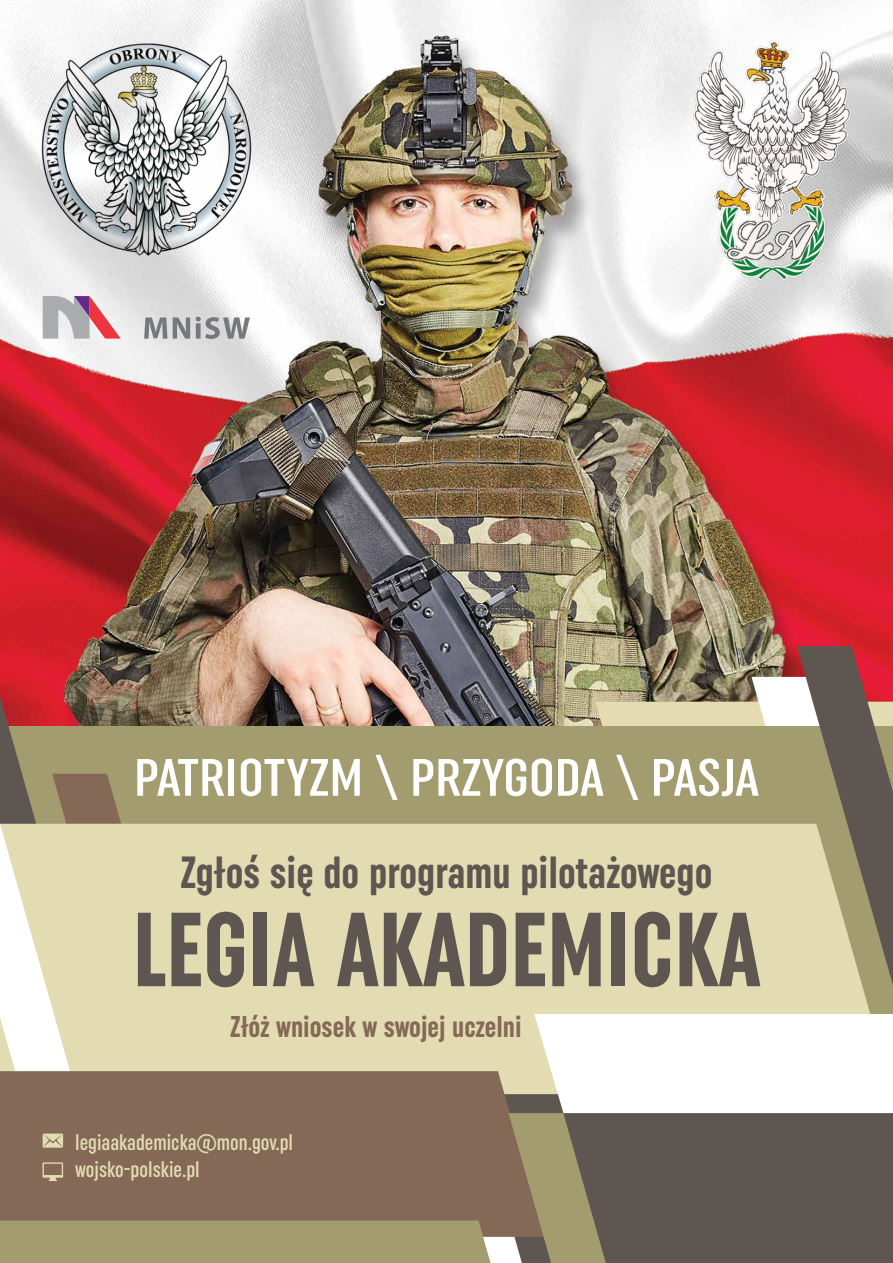
<style>
.page{position:relative;width:893px;height:1263px;background:#fff}
.page>*{position:absolute;margin:0;border:0;box-sizing:border-box;transform-origin:0 0}
.t1{font:700 extra-condensed 105px "Uniform";color:#5e5650}
.t2{font:500 extra-condensed 52.5px "Uniform";color:#fff;scale:1.17 1}
.t3{font:700 extra-condensed 45px "Uniform";color:#5e5650}
.t4{font:700 extra-condensed 30px "Uniform";color:#846957}
.t5{font:500 extra-condensed 22.5px/27px "Uniform";color:#e3dcb3}
</style>
<div class="page">
<img style="left:0;top:0;width:893px;height:726px">
<div style="left:595px;top:702px;width:156px;height:24px;background:#e3dcb3"></div>
<svg style="left:751px;top:677px;width:46px;height:49px"></svg>
<div style="left:0;top:726px;width:893px;height:412px;background:#a29c6f"></div>
<svg style="left:797px;top:646px;width:96px;height:178px"></svg>
<svg style="left:102px;top:774px;width:137px;height:50px"></svg>
<div style="left:102px;top:824px;width:791px;height:247px;background:#e3dcb3"></div>
<svg style="left:0;top:696px;width:102px;height:375px;background:#cdbea4"></svg>
<div style="left:0;top:1071px;width:509px;height:166px;background:#846957"></div>
<div style="left:0;top:1220px;width:490px;height:43px;background:#a29c6f"></div>
<svg style="left:509px;top:1014px;width:384px;height:249px;background:#a29d94"></svg>
<img style="left:28px;top:31px;width:237px;height:237px">
<img style="left:681px;top:30px;width:182px;height:260px">
<svg style="left:43px;top:296px;width:78px;height:43px;background:#c9acb4"></svg>
<svg style="left:144px;top:317px;width:23px;height:22px"></svg>
<svg style="left:173px;top:317px;width:17px;height:22px"></svg>
<svg style="left:196px;top:317px;width:54px;height:22px"></svg>
<svg style="left:43px;top:1162px;width:20px;height:19px"></svg>
<svg style="left:43px;top:1133px;width:20px;height:15px"></svg>
<h2 class="t2" style="left:134px;top:747px;width:536px">Patriotyzm \ Przygoda \ Pasja</h2>
<h3 class="t3" style="left:180px;top:847px;width:533px">Zgłoś się do programu pilotażowego</h3>
<h1 class="t1" style="left:133px;top:889px;width:629px">Legia Akademicka</h1>
<h3 class="t4" style="left:230px;top:1009px;width:293px">Złóż wniosek w swojej uczelni</h3>
<p class="t5" style="left:75px;top:1129px;width:219px">legiaakademicka@mon.gov.pl wojsko-polskie.pl</p>
</div>
